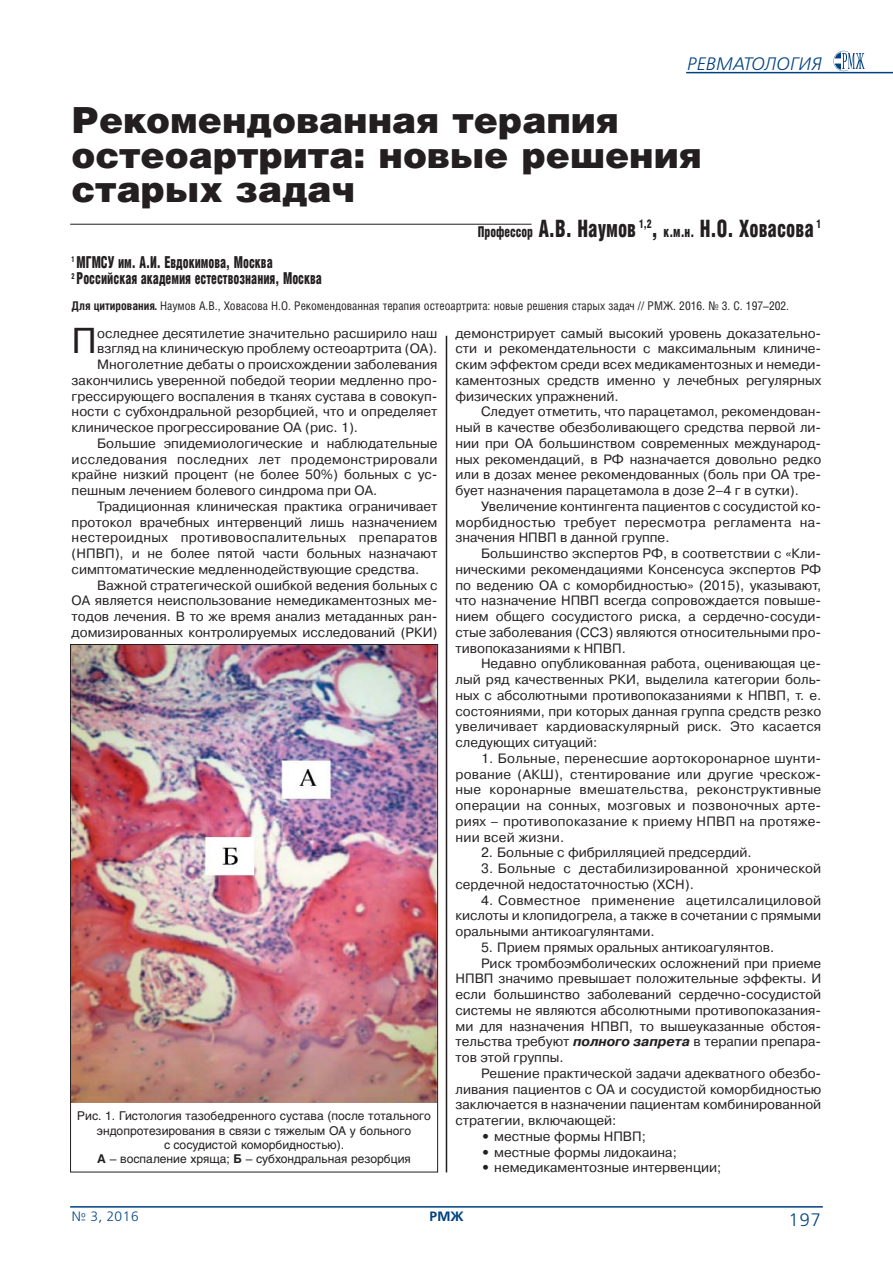
<style>
.page{position:relative;width:893px;height:1263px;background:#fff}
.page>*{position:absolute;margin:0;border:0;box-sizing:border-box;transform-origin:0 0}
.t1{font:900 36px/34.5px "Helios";color:#231f20}
.t2{font:36px "Pragmatica C";color:#231f20}
.t3{font:900 24px "Helios Cond";color:#231f20;scale:.8 1}
.t4{font:italic 18px "Free Set C";color:#004181}
.t5{font:18px "Free Set C";color:#004181}
.t6{font:900 16.5px/16.5px "Helios Cond";color:#231f20;scale:.75 1}
.t7{font:13.5px/15.8px "Pragmatica C";color:#231f20;text-align:justify}
.t8{font:13.5px "Pragmatica C";letter-spacing:.025em;color:#231f20}
.t9{font:13.5px "Free Set C";color:#004181}
.t10{font:700 13.5px "Free Set C";color:#004181}
.t11{font:12px/14.4px "Helios";color:#231f20;text-align:center}
.t12{font:12px "Helios Cond";color:#231f20}
.s1{font-size:15px}
.s2{font-weight:700}
.s3{font-weight:700;font-style:italic}
</style>
<div class="page">
<svg style="left:833px;top:51px;width:32px;height:20px"></svg>
<hr style="left:70px;top:1206px;width:753px;height:1px;background:#004181">
<hr style="left:686px;top:72px;width:207px;height:1px;background:#004181">
<hr style="left:70px;top:224px;width:461px;height:1px;background:#231f20">
<hr style="left:446px;top:336px;width:1px;height:836px;background:#231f20">
<img style="left:72px;top:646px;width:364px;height:457px">
<h3 class="t4" style="left:686px;top:57px;width:136px">РЕВМАТОЛОГИЯ</h3>
<h1 class="t1" style="left:72px;top:106px;width:632px">Рекомендованная терапия остеоартрита: новые решения старых задач</h1>
<p class="t6" style="left:72px;top:255px;width:335px"><sup>1</sup> МГМСУ им. А.И. Евдокимова, Москва<br><sup>2</sup> Российская академия естествознания, Москва</p>
<h2 class="t3" style="left:478px;top:220px;width:431px"><span class="s1">Профессор</span> А.В. Наумов <sup>1,2</sup>, <span class="s1">к.м.н.</span> Н.О. Ховасова <sup>1</sup></h2>
<p class="t12" style="left:72px;top:301px;width:719px"><span class="s2">Для цитирования.</span> Наумов А.В., Ховасова Н.О. Рекомендованная терапия остеоартрита: новые решения старых задач // РМЖ. 2016. № 3. С. 197–202.</p>
<h1 class="t2" style="left:72px;top:328px;width:27px">П</h1>
<p class="t7" style="left:97px;top:326px;width:342px">оследнее десятилетие значительно расширило наш</p>
<p class="t7" style="left:97px;top:342px;width:342px">взгляд на клиническую проблему остеоартрита (ОА).</p>
<p class="t7" style="left:97px;top:358px;width:342px">Многолетние дебаты о происхождении заболевания</p>
<p class="t7" style="left:72px;top:373px;width:367px">закончились уверенной победой теории медленно про-</p>
<p class="t7" style="left:72px;top:389px;width:367px">грессирующего воспаления в тканях сустава в совокуп-</p>
<p class="t7" style="left:72px;top:405px;width:367px">ности с субхондральной резорбцией, что и определяет</p>
<p class="t7" style="left:72px;top:421px;width:288px">клиническое прогрессирование ОА (рис. 1).</p>
<p class="t7" style="left:97px;top:436px;width:342px">Большие эпидемиологические и наблюдательные</p>
<p class="t8" style="left:72px;top:454px;width:367px">исследования последних лет продемонстрировали</p>
<p class="t7" style="left:72px;top:468px;width:367px">крайне низкий процент (не более 50%) больных с ус-</p>
<p class="t7" style="left:72px;top:484px;width:307px">пешным лечением болевого синдрома при ОА.</p>
<p class="t7" style="left:97px;top:499px;width:342px">Традиционная клиническая практика ограничивает</p>
<p class="t7" style="left:72px;top:515px;width:367px">протокол врачебных интервенций лишь назначением</p>
<p class="t8" style="left:72px;top:533px;width:367px">нестероидных противовоспалительных препаратов</p>
<p class="t7" style="left:72px;top:547px;width:367px">(НПВП), и не более пятой части больных назначают</p>
<p class="t7" style="left:72px;top:562px;width:349px">симптоматические медленнодействующие средства.</p>
<p class="t7" style="left:97px;top:578px;width:342px">Важной стратегической ошибкой ведения больных с</p>
<p class="t7" style="left:72px;top:594px;width:367px">ОА является неиспользование немедикаментозных ме-</p>
<p class="t7" style="left:72px;top:610px;width:367px">тодов лечения. В то же время анализ метаданных ран-</p>
<p class="t7" style="left:72px;top:625px;width:367px">домизированных контролируемых исследований (РКИ)</p>
<p class="t11" style="left:77px;top:1110px;width:355px">Рис. 1. Гистология тазобедренного сустава (после тотального эндопротезирования в связи с тяжелым ОА у больного<br>с сосудистой коморбидностью).<br><span class="s2">А</span> – воспаление хряща; <span class="s2">Б</span> – субхондральная резорбция</p>
<p class="t7" style="left:455px;top:326px;width:367px">демонстрирует самый высокий уровень доказательно&shy;сти и рекомендательности с максимальным клиниче&shy;ским эффектом среди всех медикаментозных и немеди&shy;каментозных средств именно у лечебных регулярных физических упражнений.</p>
<p class="t7" style="left:455px;top:405px;width:367px;text-indent:26px">Следует отметить, что парацетамол, рекомендован&shy;ный в качестве обезболивающего средства первой ли&shy;нии при ОА большинством современных международ&shy;ных рекомендаций, в РФ назначается довольно редко или в дозах менее рекомендованных (боль при ОА тре&shy;бует назначения парацетамола в дозе 2–4 г в сутки).</p>
<p class="t7" style="left:455px;top:499px;width:367px;text-indent:26px">Увеличение контингента пациентов с сосудистой ко&shy;морбидностью требует пересмотра регламента на&shy;значения НПВП в данной группе.</p>
<p class="t7" style="left:455px;top:547px;width:367px;text-indent:26px">Большинство экспертов РФ, в соответствии с «Кли&shy;ническими рекомендациями Консенсуса экспертов РФ по ведению ОА с коморбидностью» (2015), указывают, что назначение НПВП всегда сопровождается повыше&shy;нием общего сосудистого риска, а сердечно-сосуди&shy;стые заболевания (ССЗ) являются относительными про&shy;тивопоказаниями к НПВП.</p>
<p class="t7" style="left:455px;top:657px;width:367px;text-indent:26px">Недавно опубликованная работа, оценивающая це&shy;лый ряд качественных РКИ, выделила категории боль&shy;ных с абсолютными противопоказаниями к НПВП, т. е. состояниями, при которых данная группа средств резко увеличивает кардиоваскулярный риск. Это касается следующих ситуаций:</p>
<p class="t7" style="left:455px;top:751px;width:367px;text-indent:26px">1. Больные, перенесшие аортокоронарное шунти&shy;рование (АКШ), стентирование или другие чрескож&shy;ные коронарные вмешательства, реконструктивные операции на сонных, мозговых и позвоночных арте&shy;риях – противопоказание к приему НПВП на протяже&shy;нии всей жизни.</p>
<p class="t7" style="left:481px;top:846px;width:272px">2. Больные с фибрилляцией предсердий.</p>
<p class="t7" style="left:455px;top:862px;width:367px;text-indent:26px">3. Больные с дестабилизированной хронической сердечной недостаточностью (ХСН).</p>
<p class="t7" style="left:455px;top:893px;width:367px;text-indent:26px">4. Совместное применение ацетилсалициловой кислоты и клопидогрела, а также в сочетании с прямыми оральными антикоагулянтами.</p>
<p class="t7" style="left:481px;top:940px;width:295px">5. Прием прямых оральных антикоагулянтов.</p>
<p class="t7" style="left:481px;top:956px;width:342px">Риск тромбоэмболических осложнений при приеме</p>
<p class="t7" style="left:455px;top:972px;width:367px">НПВП значимо превышает положительные эффекты. И</p>
<p class="t7" style="left:455px;top:988px;width:367px">если большинство заболеваний сердечно-сосудистой</p>
<p class="t7" style="left:455px;top:1003px;width:367px">системы не являются абсолютными противопоказания-</p>
<p class="t7" style="left:455px;top:1019px;width:367px">ми для назначения НПВП, то вышеуказанные обстоя-</p>
<p class="t7" style="left:455px;top:1035px;width:367px">тельства требуют <span class="s3">полного запрета</span> в терапии препара-</p>
<p class="t7" style="left:455px;top:1051px;width:110px">тов этой группы.</p>
<p class="t7" style="left:481px;top:1066px;width:342px">Решение практической задачи адекватного обезбо-</p>
<p class="t7" style="left:455px;top:1082px;width:367px">ливания пациентов с ОА и сосудистой коморбидностью</p>
<p class="t7" style="left:455px;top:1098px;width:367px">заключается в назначении пациентам комбинированной</p>
<p class="t7" style="left:455px;top:1114px;width:162px">стратегии, включающей:</p>
<p class="t7" style="left:481px;top:1129px;width:167px"><span class="s2">•</span> местные формы НПВП;</p>
<p class="t7" style="left:481px;top:1145px;width:197px"><span class="s2">•</span> местные формы лидокаина;</p>
<p class="t7" style="left:481px;top:1161px;width:242px"><span class="s2">•</span> немедикаментозные интервенции;</p>
<p class="t9" style="left:72px;top:1210px;width:69px">№ 3, 2016</p>
<p class="t10" style="left:429px;top:1211px;width:36px">РМЖ</p>
<h3 class="t5" style="left:788px;top:1212px;width:35px">197</h3>
</div>
